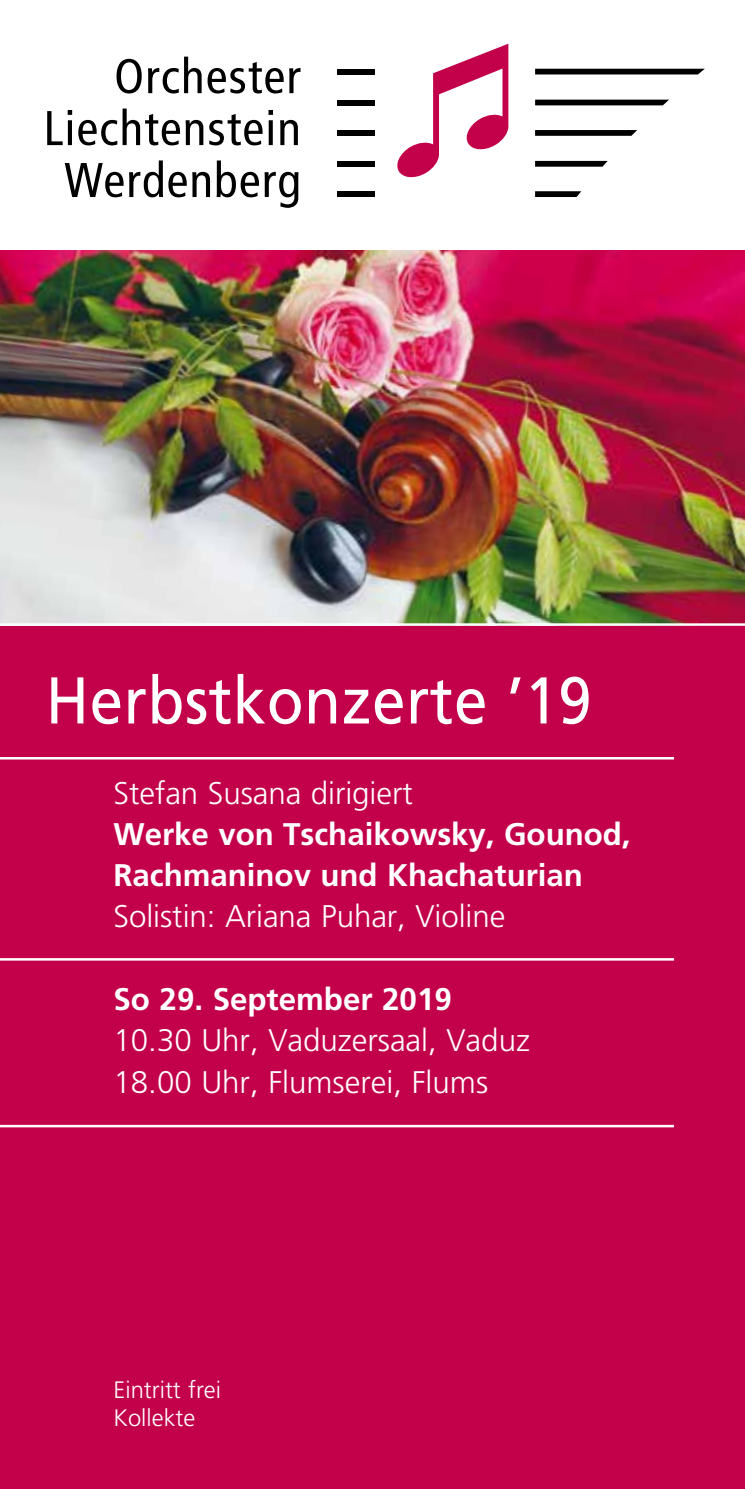
<style>
.page{position:relative;width:745px;height:1489px;background:#fff}
.page>*{position:absolute;margin:0;border:0;box-sizing:border-box;transform-origin:0 0}
.t1{font:66px "Frutiger LT Std";letter-spacing:.01em;color:#fff;scale:.91 1}
.t2{font:300 31.25px/41.2px "Frutiger LT Std";color:#fff}
.t3{font:700 31.25px/41.2px "Frutiger LT Std";color:#fff}
.t4{font:300 23.75px/28.5px "Frutiger LT Std";color:#fff}
</style>
<div class="page">
<div style="left:337px;top:69px;width:37px;height:5px;background:#000"></div>
<svg style="left:535px;top:69px;width:169px;height:5px"></svg>
<svg style="left:535px;top:100px;width:133px;height:5px"></svg>
<div style="left:337px;top:100px;width:37px;height:5px;background:#000"></div>
<svg style="left:535px;top:130px;width:101px;height:6px"></svg>
<div style="left:337px;top:130px;width:37px;height:6px;background:#000"></div>
<svg style="left:535px;top:161px;width:72px;height:6px"></svg>
<div style="left:337px;top:161px;width:37px;height:6px;background:#000"></div>
<svg style="left:535px;top:191px;width:46px;height:6px"></svg>
<div style="left:337px;top:191px;width:37px;height:6px;background:#000"></div>
<svg style="left:397px;top:44px;width:111px;height:134px"></svg>
<svg style="left:116px;top:59px;width:26px;height:34px"></svg>
<svg style="left:148px;top:57px;width:53px;height:36px"></svg>
<svg style="left:207px;top:62px;width:76px;height:31px"></svg>
<svg style="left:289px;top:68px;width:11px;height:25px"></svg>
<svg style="left:47px;top:110px;width:25px;height:35px"></svg>
<hr style="left:68px;top:120px;width:4px;height:25px;background:#000">
<svg style="left:78px;top:109px;width:125px;height:36px"></svg>
<svg style="left:209px;top:114px;width:53px;height:31px"></svg>
<svg style="left:268px;top:110px;width:5px;height:5px"></svg>
<svg style="left:268px;top:120px;width:4px;height:25px"></svg>
<svg style="left:280px;top:120px;width:18px;height:25px"></svg>
<svg style="left:65px;top:163px;width:58px;height:34px"></svg>
<svg style="left:129px;top:160px;width:81px;height:37px"></svg>
<svg style="left:216px;top:160px;width:82px;height:48px"></svg>
<div style="left:0;top:623px;width:744px;height:865px;background:#c3004a"></div>
<hr style="left:0;top:757px;width:673px;height:2px;background:#fff">
<hr style="left:0;top:958px;width:673px;height:2px;background:#fff">
<hr style="left:0;top:1124px;width:673px;height:3px;background:#fff">
<img style="left:0;top:250px;width:744px;height:373px">
<hr style="left:0;top:623px;width:744px;height:2px;background:#fff">
<h1 class="t1" style="left:46px;top:661px;width:601px">Herbstkonzerte ’19</h1>
<p class="t2" style="left:113px;top:772px;width:301px">Stefan Susana dirigiert</p>
<p class="t3" style="left:113px;top:813px;width:518px">Werke von Tschaikowsky, Gounod,<br>Rachmaninov und Khachaturian</p>
<p class="t2" style="left:113px;top:896px;width:393px">Solistin: Ariana Puhar, Violine</p>
<p class="t3" style="left:113px;top:978px;width:339px">So 29. September 2019</p>
<p class="t2" style="left:113px;top:1020px;width:417px">10.30 Uhr, Vaduzersaal, Vaduz<br>18.00 Uhr, Flumserei, Flums</p>
<p class="t4" style="left:113px;top:1375px;width:109px">Eintritt frei<br>Kollekte</p>
</div>
